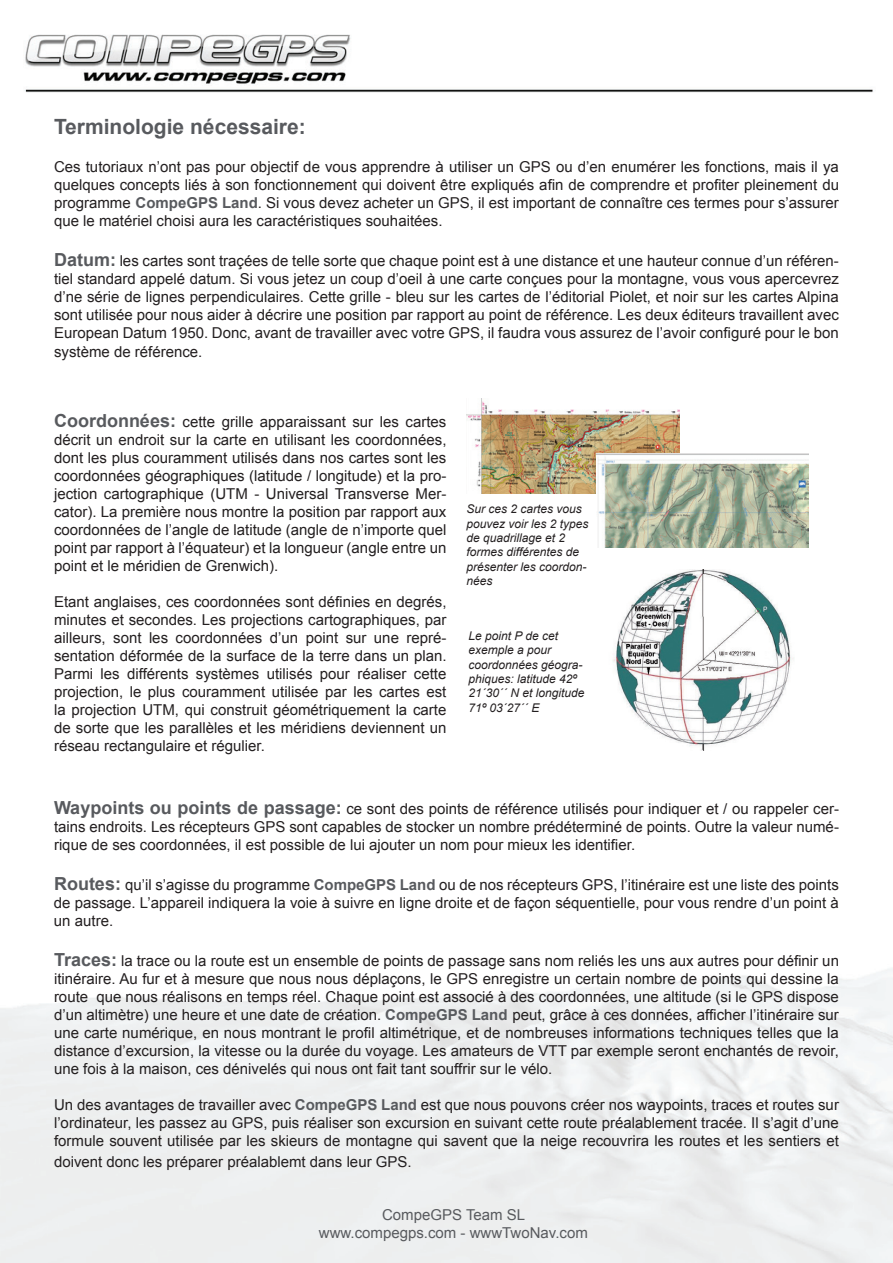
<style>
.page{position:relative;width:893px;height:1263px;background:#fff}
.page>*{position:absolute;margin:0;border:0;box-sizing:border-box;transform-origin:0 0}
.t1{font:700 21px "Arial";color:#585a5e}
.t2{font:15px/18px "Arial";color:#231f20;text-align:justify}
.t3{font:15px/18px "Arial";color:#585a5e;text-align:center}
.t4{font:italic 12px/14.4px "Arial";color:#231f20}
.s1{font-weight:700;color:#585a5e}
.s2{font-weight:700;font-size:18px;color:#585a5e}
</style>
<div class="page">
<img style="left:0;top:34px;width:893px;height:1229px">
<img style="left:466px;top:398px;width:213px;height:95px">
<img style="left:596px;top:454px;width:213px;height:93px">
<img style="left:596px;top:570px;width:213px;height:181px">
<h1 class="t1" style="left:54px;top:113px;width:253px">Terminologie nécessaire:</h1>
<p class="t2" style="left:54px;top:158px;width:786px">Ces tutoriaux n’ont pas pour objectif de vous apprendre à utiliser un GPS ou d’en enumérer les fonctions, mais il ya quelques concepts liés à son fonctionnement qui doivent être expliqués afin de comprendre et profiter pleinement du programme <span class="s1">CompeGPS Land</span>. Si vous devez acheter un GPS, il est important de connaître ces termes pour s’assurer que le matériel choisi aura les caractéristiques souhaitées.</p>
<p class="t2" style="left:54px;top:251px;width:786px"><span class="s2">Datum:</span> les cartes sont traçées de telle sorte que chaque point est à une distance et une hauteur connue d’un référen&shy;tiel standard appelé datum. Si vous jetez un coup d’oeil à une carte conçues pour la montagne, vous vous apercevrez d’ne série de lignes perpendiculaires. Cette grille - bleu sur les cartes de l’éditorial Piolet, et noir sur les cartes Alpina sont utilisée pour nous aider à décrire une position par rapport au point de référence. Les deux éditeurs travaillent avec European Datum 1950. Donc, avant de travailler avec votre GPS, il faudra vous assurez de l’avoir configuré pour le bon</p>
<p class="t2" style="left:54px;top:343px;width:150px">système de référence.</p>
<p class="t2" style="left:54px;top:413px;width:394px"><span class="s2">Coordonnées:</span> cette grille apparaissant sur les cartes décrit un endroit sur la carte en utilisant les coordonnées, dont les plus couramment utilisés dans nos cartes sont les coordonnées géographiques (latitude / longitude) et la pro&shy;jection cartographique (UTM - Universal Transverse Mer&shy;cator). La première nous montre la position par rapport aux coordonnées de l’angle de latitude (angle de n’importe quel point par rapport à l’équateur) et la longueur (angle entre un point et le méridien de Grenwich).</p>
<p class="t2" style="left:54px;top:593px;width:394px">Etant anglaises, ces coordonnées sont définies en degrés, minutes et secondes. Les projections cartographiques, par ailleurs, sont les coordonnées d’un point sur une repré&shy;sentation déformée de la surface de la terre dans un plan.<br>Parmi les différents systèmes utilisés pour réaliser cette projection, le plus couramment utilisée par les cartes est la projection UTM, qui construit géométriquement la carte de sorte que les parallèles et les méridiens deviennent un réseau rectangulaire et régulier.</p>
<p class="t4" style="left:466px;top:502px;width:124px">Sur ces 2 cartes vous pouvez voir les 2 types de quadrillage et 2 formes différentes de présenter les coordon&shy;nées</p>
<p class="t4" style="left:469px;top:628px;width:118px">Le point P de cet exemple a pour coordonnées géogra&shy;phiques: latitude 42º<br>21´30´´ N et longitude<br>71º 03´27´´ E</p>
<p class="t2" style="left:54px;top:800px;width:786px"><span class="s2">Waypoints ou points de passage:</span> ce sont des points de référence utilisés pour indiquer et / ou rappeler cer&shy;tains endroits. Les récepteurs GPS sont capables de stocker un nombre prédéterminé de points. Outre la valeur numé&shy;rique de ses coordonnées, il est possible de lui ajouter un nom pour mieux les identifier.</p>
<p class="t2" style="left:54px;top:876px;width:786px"><span class="s2">Routes:</span> qu’il s’agisse du programme <span class="s1">CompeGPS Land</span> ou de nos récepteurs GPS, l’itinéraire est une liste des points de passage. L’appareil indiquera la voie à suivre en ligne droite et de façon séquentielle, pour vous rendre d’un point à un autre.</p>
<p class="t2" style="left:54px;top:951px;width:786px"><span class="s2">Traces:</span> la trace ou la route est un ensemble de points de passage sans nom reliés les uns aux autres pour définir un itinéraire. Au fur et à mesure que nous nous déplaçons, le GPS enregistre un certain nombre de points qui dessine la route que nous réalisons en temps réel. Chaque point est associé à des coordonnées, une altitude (si le GPS dispose d’un altimètre) une heure et une date de création. <span class="s1">CompeGPS Land</span> peut, grâce à ces données, afficher l’itinéraire sur une carte numérique, en nous montrant le profil altimétrique, et de nombreuses informations techniques telles que la distance d’excursion, la vitesse ou la durée du voyage. Les amateurs de VTT par exemple seront enchantés de revoir, une fois à la maison, ces dénivelés qui nous ont fait tant souffrir sur le vélo.</p>
<p class="t2" style="left:54px;top:1095px;width:786px">Un des avantages de travailler avec <span class="s1">CompeGPS Land</span> est que nous pouvons créer nos waypoints, traces et routes sur l’ordinateur, les passez au GPS, puis réaliser son excursion en suivant cette route préalablement tracée. Il s’agit d’une formule souvent utilisée par les skieurs de montagne qui savent que la neige recouvrira les routes et les sentiers et</p>
<p class="t2" style="left:54px;top:1153px;width:359px">doivent donc les préparer préalablemt dans leur GPS.</p>
<p class="t3" style="left:319px;top:1206px;width:270px">CompeGPS Team SL www.compegps.com - wwwTwoNav.com</p>
</div>
